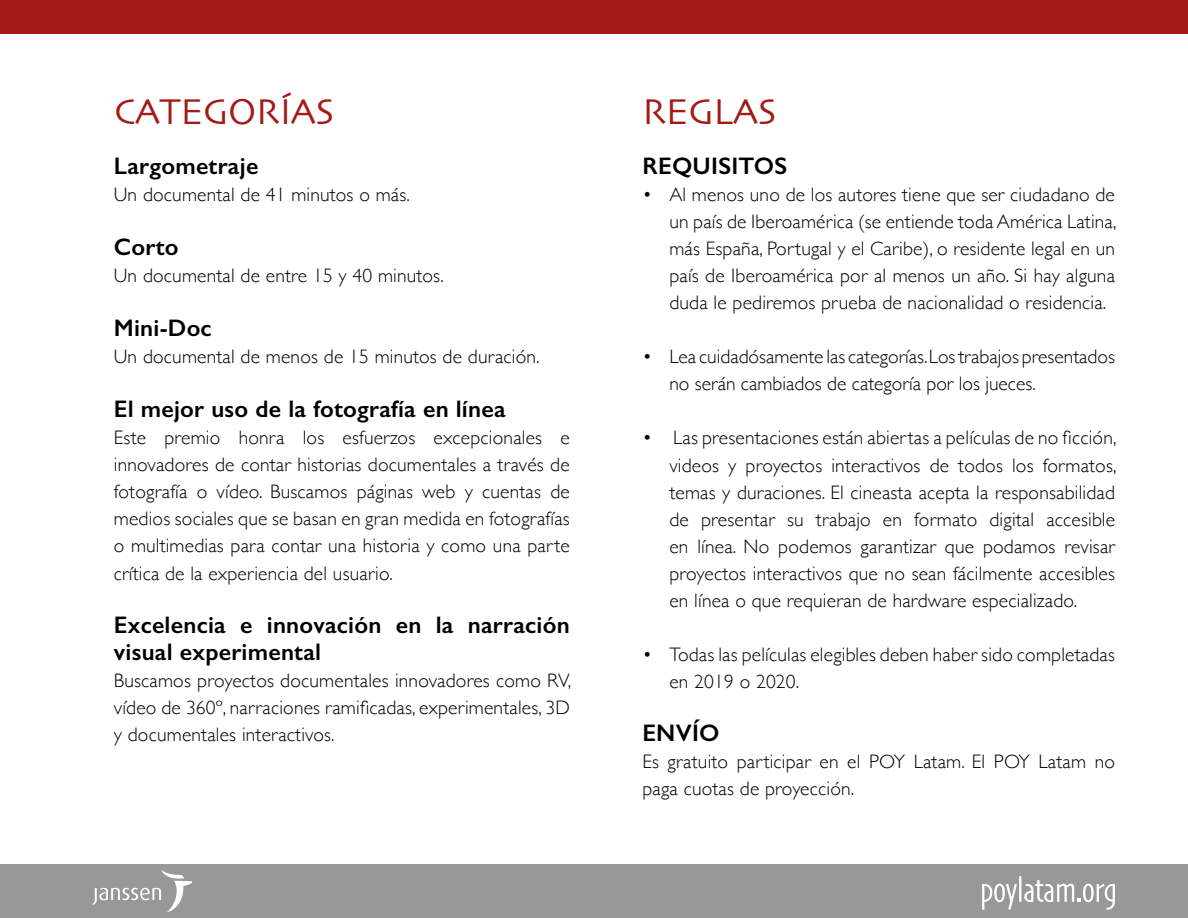
<style>
.page{position:relative;width:1188px;height:918px;background:#fff}
.page>*{position:absolute;margin:0;border:0;box-sizing:border-box;transform-origin:0 0}
.t1{font:37.5px "Skia Regular 1 1";letter-spacing:-.01em;color:#a31a16}
.t2{font:600 24px/27px "Gill Sans";letter-spacing:.01em;color:#000}
.t3{font:300 19.5px/27px "Gill Sans";letter-spacing:.01em;color:#000;text-align:justify}
</style>
<div class="page">
<div style="left:0;top:864px;width:1188px;height:54px;background:#999898"></div>
<svg style="left:93px;top:870px;width:99px;height:42px"></svg>
<svg style="left:982px;top:876px;width:133px;height:34px"></svg>
<div style="left:0;top:0;width:1188px;height:34px;background:#a31a16"></div>
<h1 class="t1" style="left:114px;top:89px;width:222px">CATEGORÍAS</h1>
<h1 class="t1" style="left:642px;top:89px;width:136px">REGLAS</h1>
<p class="t2" style="left:114px;top:153px;width:146px">Largometraje</p>
<p class="t3" style="left:114px;top:181px;width:298px">Un documental de 41 minutos o más.</p>
<p class="t2" style="left:114px;top:234px;width:66px">Corto</p>
<p class="t3" style="left:114px;top:262px;width:332px">Un documental de entre 15 y 40 minutos.</p>
<p class="t2" style="left:114px;top:315px;width:99px">Mini-Doc</p>
<p class="t3" style="left:114px;top:343px;width:427px">Un documental de menos de 15 minutos de duración.</p>
<p class="t2" style="left:114px;top:396px;width:393px">El mejor uso de la fotografía en línea</p>
<p class="t3" style="left:114px;top:424px;width:458px">Este premio honra los esfuerzos excepcionales e innovadores de contar historias documentales a través de fotografía o vídeo. Buscamos páginas web y cuentas de medios sociales que se basan en gran medida en fotografías o multimedias para contar una historia y como una parte crítica de la experiencia del usuario.</p>
<p class="t2" style="left:114px;top:612px;width:457px">Excelencia e innovación en la narración visual experimental</p>
<p class="t3" style="left:114px;top:667px;width:459px">Buscamos proyectos documentales innovadores como RV, vídeo de 360º, narraciones ramificadas, experimentales, 3D y documentales interactivos.</p>
<p class="t2" style="left:642px;top:153px;width:146px">REQUISITOS</p>
<p class="t3" style="left:669px;top:181px;width:449px;text-indent:-27px">• Al menos uno de los autores tiene que ser ciudadano de un país de Iberoamérica (se entiende toda América Latina, más España, Portugal y el Caribe), o residente legal en un país de Iberoamérica por al menos un año. Si hay alguna duda le pediremos prueba de nacionalidad o residencia.</p>
<p class="t3" style="left:669px;top:343px;width:447px;text-indent:-27px">• Lea cuidadósamente las categorías. Los trabajos presentados no serán cambiados de categoría por los jueces.</p>
<p class="t3" style="left:669px;top:424px;width:449px;text-indent:-27px">• Las presentaciones están abiertas a películas de no ficción, videos y proyectos interactivos de todos los formatos, temas y duraciones. El cineasta acepta la responsabilidad de presentar su trabajo en formato digital accesible en línea. No podemos garantizar que podamos revisar proyectos interactivos que no sean fácilmente accesibles en línea o que requieran de hardware especializado.</p>
<p class="t3" style="left:669px;top:640px;width:447px;text-indent:-27px">• Todas las películas elegibles deben haber sido completadas en 2019 o 2020.</p>
<p class="t2" style="left:642px;top:720px;width:79px">ENVÍO</p>
<p class="t3" style="left:642px;top:748px;width:474px">Es gratuito participar en el POY Latam. El POY Latam no paga cuotas de proyección.</p>
</div>
